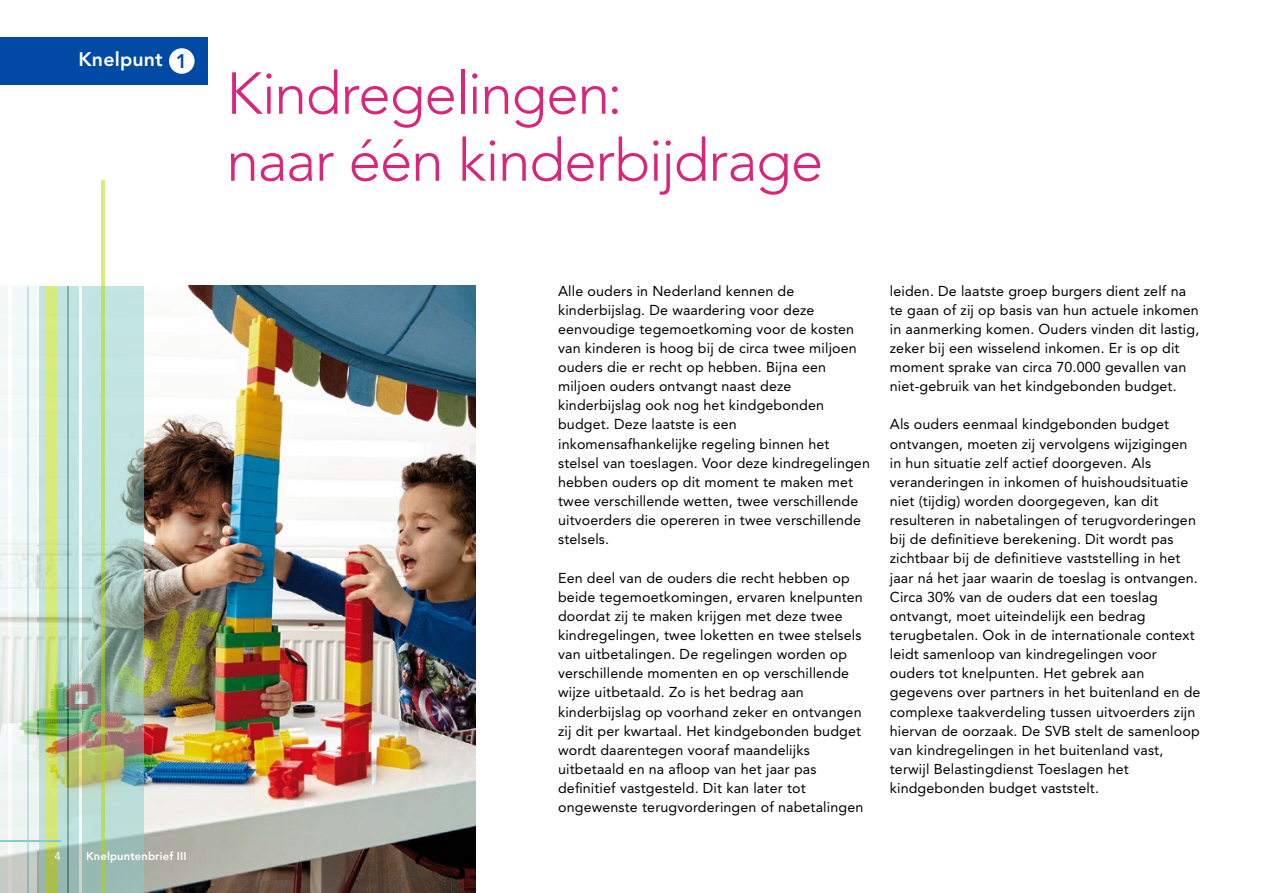
<style>
.page{position:relative;width:1263px;height:893px;background:#fff}
.page>*{position:absolute;margin:0;border:0;box-sizing:border-box;transform-origin:0 0}
.heading_hoofdstuktit{font:300 58.5px/66.9px "Avenir LT Std";letter-spacing:-.025em;color:#d8277a}
.platte_tekst{font:800 19.5px "Avenir LT Std";letter-spacing:.01em;color:#fff}
.platte_tekst-2{font:800 19.5px "Avenir LT Std";color:#004aa5}
.platte_tekst-3{font:14.25px/19.2px "Avenir LT Std";letter-spacing:.01em;color:#000}
.t1{font:800 11.25px "Avenir LT Std";letter-spacing:.01em;color:#fff}
.t2{font:11.25px "Avenir LT Std";color:#fff}
</style>
<div class="page">
<img style="left:37px;top:286px;width:438px;height:607px">
<div style="left:0;top:37px;width:207px;height:48px;background:#004aa5"></div>
<div style="left:169px;top:48px;width:26px;height:26px;background:#fff;border-radius:50%"></div>
<svg style="left:39px;top:286px;width:105px;height:607px;background:#aeccc1"></svg>
<svg style="left:0;top:286px;width:37px;height:607px;fill:#f0f7f5"></svg>
<hr style="left:8px;top:286px;width:4px;height:607px;background:#fff">
<svg style="left:46px;top:286px;width:10px;height:607px;background:#ccdf6e"></svg>
<hr style="left:27px;top:286px;width:1px;height:607px;background:#87cec9">
<hr style="left:67px;top:286px;width:1px;height:607px;background:#01645a">
<hr style="left:80px;top:286px;width:2px;height:607px;background:#fff">
<svg style="left:101px;top:181px;width:4px;height:712px;background:#b4d462"></svg>
<hr style="left:0;top:841px;width:61px;height:1px;background:#87cec9">
<p class="platte_tekst" style="left:78px;top:48px;width:86px">Knelpunt</p>
<p class="platte_tekst-2" style="left:176px;top:50px;width:13px">1</p>
<p class="t2" style="left:54px;top:850px;width:8px">4</p>
<p class="t1" style="left:86px;top:849px;width:102px">Knelpuntenbrief III</p>
<h1 class="heading_hoofdstuktit" style="left:226px;top:60px;width:598px">Kindregelingen:<br>naar één kinderbijdrage</h1>
<p class="platte_tekst-3" style="left:558px;top:281px;width:313px">Alle ouders in Nederland kennen de kinderbijslag. De waardering voor deze eenvoudige tegemoetkoming voor de kosten van kinderen is hoog bij de circa twee miljoen ouders die er recht op hebben. Bijna een miljoen ouders ontvangt naast deze kinderbijslag ook nog het kindgebonden budget. Deze laatste is een inkomensafhankelijke regeling binnen het stelsel van toeslagen. Voor deze kindregelingen hebben ouders op dit moment te maken met twee verschillende wetten, twee verschillende uitvoerders die opereren in twee verschillende stelsels.</p>
<p class="platte_tekst-3" style="left:558px;top:568px;width:307px">Een deel van de ouders die recht hebben op beide tegemoetkomingen, ervaren knelpunten doordat zij te maken krijgen met deze twee kindregelingen, twee loketten en twee stelsels van uitbetalingen. De regelingen worden op verschillende momenten en op verschillende wijze uitbetaald. Zo is het bedrag aan kinderbijslag op voorhand zeker en ontvangen zij dit per kwartaal. Het kindgebonden budget wordt daarentegen vooraf maandelijks uitbetaald en na afloop van het jaar pas definitief vastgesteld. Dit kan later tot ongewenste terugvorderingen of nabetalingen</p>
<p class="platte_tekst-3" style="left:890px;top:281px;width:311px">leiden. De laatste groep burgers dient zelf na te gaan of zij op basis van hun actuele inkomen in aanmerking komen. Ouders vinden dit lastig, zeker bij een wisselend inkomen. Er is op dit moment sprake van circa 70.000 gevallen van niet-gebruik van het kindgebonden budget.</p>
<p class="platte_tekst-3" style="left:890px;top:415px;width:312px">Als ouders eenmaal kindgebonden budget ontvangen, moeten zij vervolgens wijzigingen in hun situatie zelf actief doorgeven. Als veranderingen in inkomen of huishoudsituatie niet (tijdig) worden doorgegeven, kan dit resulteren in nabetalingen of terugvorderingen bij de definitieve berekening. Dit wordt pas zichtbaar bij de definitieve vaststelling in het jaar ná het jaar waarin de toeslag is ontvangen.<br>Circa 30% van de ouders dat een toeslag ontvangt, moet uiteindelijk een bedrag terugbetalen. Ook in de internationale context leidt samenloop van kindregelingen voor ouders tot knelpunten. Het gebrek aan gegevens over partners in het buitenland en de complexe taakverdeling tussen uitvoerders zijn hiervan de oorzaak. De SVB stelt de samenloop van kindregelingen in het buitenland vast, terwijl Belastingdienst Toeslagen het kindgebonden budget vaststelt.</p>
</div>
